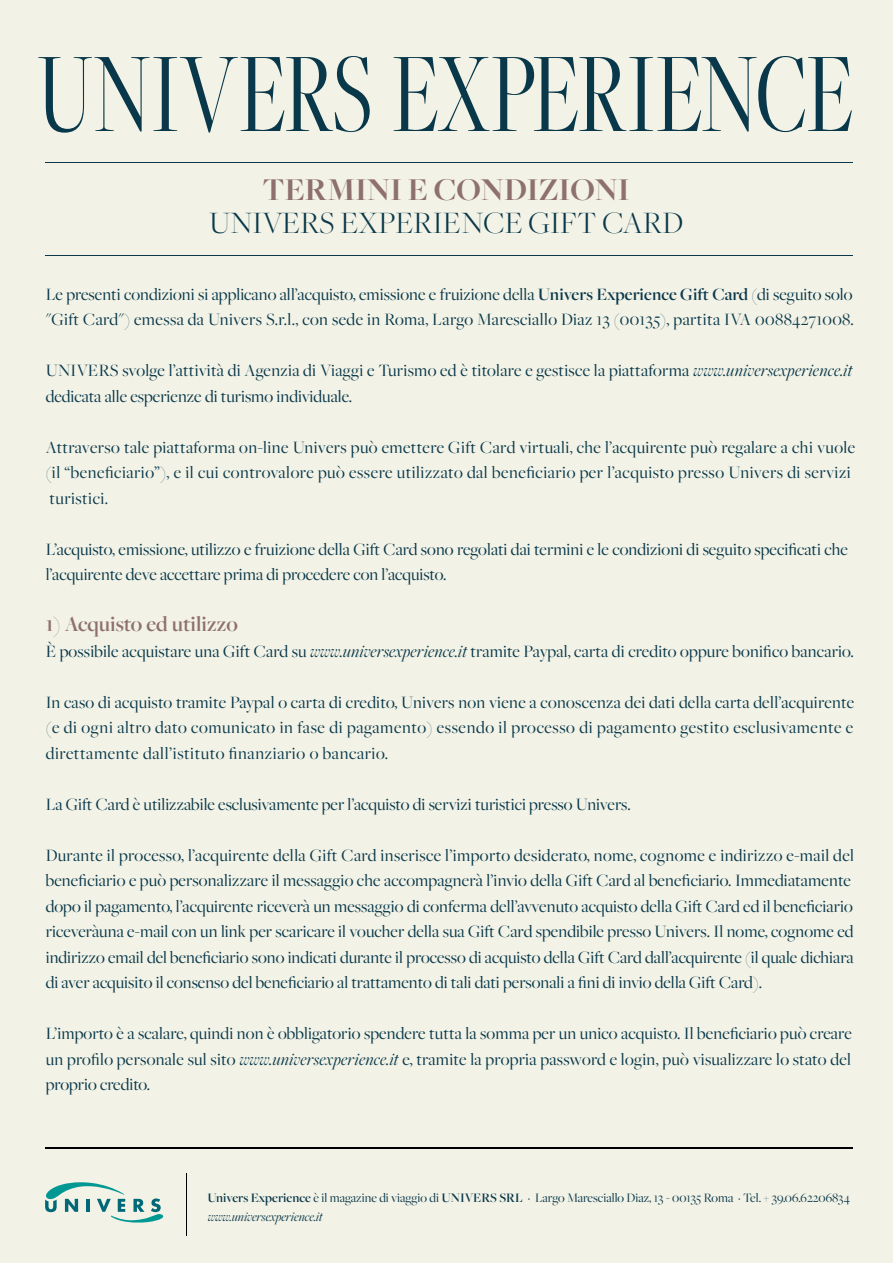
<style>
.page{position:relative;width:893px;height:1263px;background:#f2f2e6}
.page>*{position:absolute;margin:0;border:0;box-sizing:border-box;transform-origin:0 0}
.t1{font:700 33px "Freight Big Pro";color:#8e706e}
.t2{font:300 32.25px "Freight Big Pro";color:#09384a}
.t3{font:600 22.5px "Freight Big Pro";color:#8e706e}
.t4{font:18px/25.5px "Freight Big Pro";letter-spacing:.005em;color:#09384a}
.t5{font:18px/25.5px "Freight Big Pro";letter-spacing:.025em;color:#09384a}
.t6{font:13.5px/19px "Freight Big Pro";color:#09384a}
.s1{font-weight:600}
.s2{font-style:italic}
</style>
<div class="page">
<svg style="left:38px;top:56px;width:332px;height:77px"></svg>
<svg style="left:393px;top:56px;width:459px;height:76px"></svg>
<hr style="left:45px;top:1147px;width:808px;height:1px;background:#000">
<hr style="left:45px;top:162px;width:808px;height:1px;background:#0b384a">
<hr style="left:45px;top:256px;width:808px;height:1px;background:#0b384a">
<svg style="left:45px;top:1182px;width:119px;height:41px"></svg>
<hr style="left:186px;top:1173px;width:1px;height:63px;background:#000">
<h1 class="t1" style="left:263px;top:170px;width:369px">TERMINI E CONDIZIONI</h1>
<h2 class="t2" style="left:209px;top:203px;width:475px">UNIVERS EXPERIENCE GIFT CARD</h2>
<p class="t4" style="left:46px;top:282px;width:810px">Le presenti condizioni si applicano all’acquisto, emissione e fruizione della <span class="s1">Univers Experience Gift Card</span> (di seguito solo "Gift Card") emessa da Univers S.r.l., con sede in Roma, Largo Maresciallo Diaz 13 (00135), partita IVA 00884271008.</p>
<p class="t4" style="left:46px;top:358px;width:808px">UNIVERS svolge l’attività di Agenzia di Viaggi e Turismo ed è titolare e gestisce la piattaforma <span class="s2">www.universexperience.it </span>dedicata alle esperienze di turismo individuale.</p>
<p class="t5" style="left:46px;top:435px;width:811px">Attraverso tale piattaforma on-line Univers può emettere Gift Card virtuali, che l’acquirente può regalare a chi vuole (il “beneficiario”), e il cui controvalore può essere utilizzato dal beneficiario per l’acquisto presso Univers di servizi turistici.</p>
<p class="t4" style="left:46px;top:537px;width:804px">L’acquisto, emissione, utilizzo e fruizione della Gift Card sono regolati dai termini e le condizioni di seguito specificati che l’acquirente deve accettare prima di procedere con l’acquisto.</p>
<p class="t3" style="left:46px;top:616px;width:194px">1) Acquisto ed utilizzo</p>
<p class="t4" style="left:46px;top:639px;width:810px">È possibile acquistare una Gift Card su <span class="s2">www.universexperience.it</span> tramite Paypal, carta di credito oppure bonifico bancario.</p>
<p class="t4" style="left:46px;top:690px;width:810px;text-align:justify">In caso di acquisto tramite Paypal o carta di credito, Univers non viene a conoscenza dei dati della carta dell’acquirente (e di ogni altro dato comunicato in fase di pagamento) essendo il processo di pagamento gestito esclusivamente e direttamente dall’istituto finanziario o bancario.</p>
<p class="t4" style="left:46px;top:792px;width:587px">La Gift Card è utilizzabile esclusivamente per l’acquisto di servizi turistici presso Univers.</p>
<p class="t4" style="left:46px;top:843px;width:810px">Durante il processo, l’acquirente della Gift Card inserisce l’importo desiderato, nome, cognome e indirizzo e-mail del beneficiario e può personalizzare il messaggio che accompagnerà l’invio della Gift Card al beneficiario. Immediatamente dopo il pagamento, l’acquirente riceverà un messaggio di conferma dell’avvenuto acquisto della Gift Card ed il beneficiario riceveràuna e-mail con un link per scaricare il voucher della sua Gift Card spendibile presso Univers. Il nome, cognome ed indirizzo email del beneficiario sono indicati durante il processo di acquisto della Gift Card dall’acquirente (il quale dichiara di aver acquisito il consenso del beneficiario al trattamento di tali dati personali a fini di invio della Gift Card).</p>
<p class="t4" style="left:46px;top:1021px;width:807px;text-align:justify">L’importo è a scalare, quindi non è obbligatorio spendere tutta la somma per un unico acquisto. Il beneficiario può creare un profilo personale sul sito <span class="s2">www.universexperience.it</span> e, tramite la propria password e login, può visualizzare lo stato del proprio credito.</p>
<p class="t6" style="left:207px;top:1188px;width:644px"><span class="s1">Univers Experience</span> è il magazine di viaggio di <span class="s1">UNIVERS SRL</span> · Largo Maresciallo Diaz, 13 - 00135 Roma · Tel. + 39.06.62206834 <span class="s2">www.universexperience.it</span></p>
</div>
